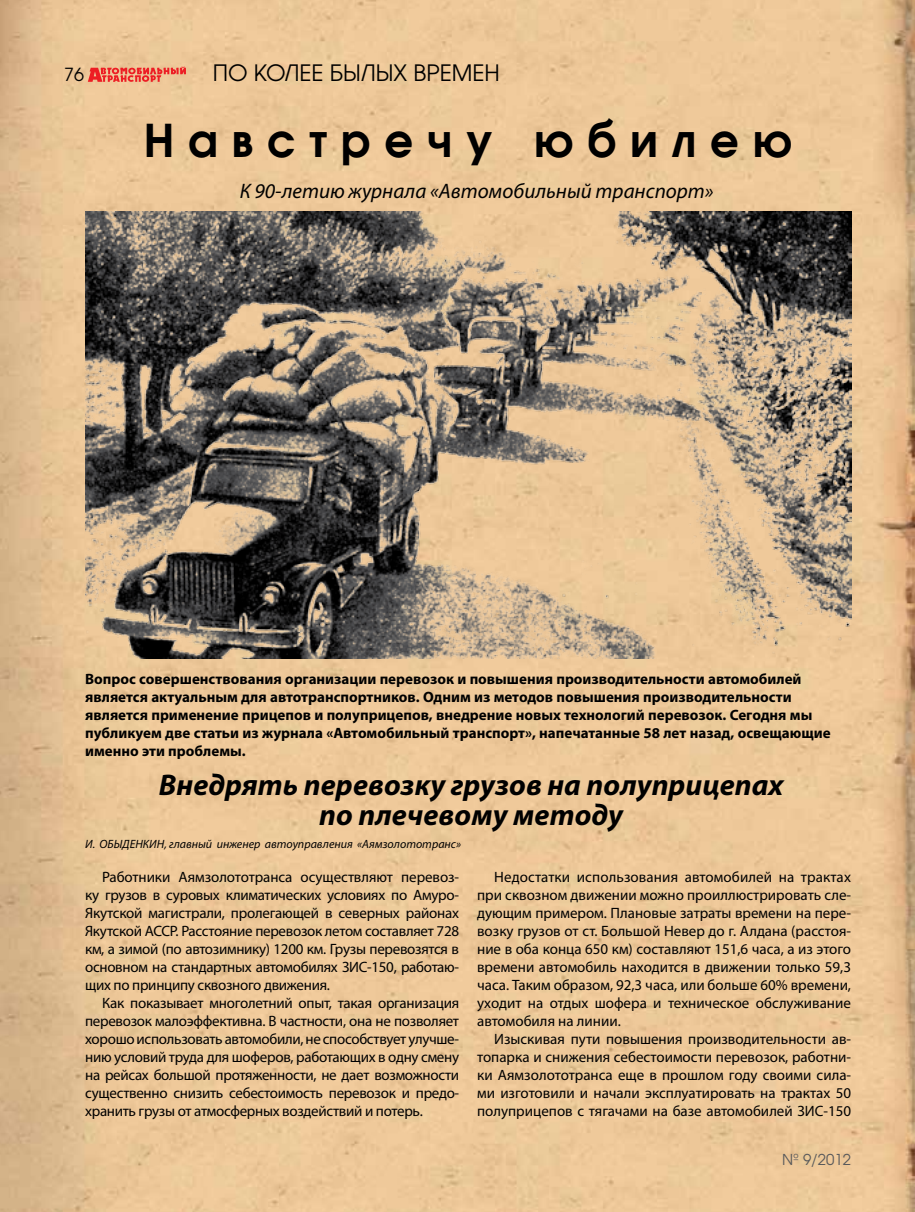
<style>
.page{position:relative;width:915px;height:1212px;background:#fff}
.page>*{position:absolute;margin:0;border:0;box-sizing:border-box;transform-origin:0 0}
.t1{font:700 45px "AG Avalanche C";color:#000}
.t2{font:italic 700 30px/30px "Myriad Pro";color:#000;text-align:center}
.t3{font:22.5px "AG Avalanche C";color:#000}
.t4{font:italic 21px "Myriad Pro";color:#000}
.t5{font:18px "AG Avalanche C";color:#000}
.t6{font:15px/18px "Myriad Pro";letter-spacing:-.015em;color:#000;text-align:justify}
.t7{font:700 15px/18px "Myriad Pro";color:#000}
.t8{font:15px "AG Avalanche C";color:#58595b}
.t9{font:italic 12px "Myriad Pro";color:#000}
</style>
<div class="page">
<img style="left:0;top:0;width:914px;height:1212px">
<img style="left:85px;top:212px;width:765px;height:446px">
<svg style="left:88px;top:66px;width:98px;height:16px;background:#ec7862"></svg>
<p class="t5" style="left:64px;top:63px;width:21px">76</p>
<h3 class="t3" style="left:213px;top:59px;width:288px">ПО КОЛЕЕ БЫЛЫХ ВРЕМЕН</h3>
<h1 class="t1" style="left:144px;top:111px;width:650px">Н а в с т р е ч у ю б и л е ю</h1>
<h3 class="t4" style="left:240px;top:178px;width:475px">К 90-летию журнала «Автомобильный транспорт»</h3>
<p class="t7" style="left:85px;top:669px;width:746px">Вопрос совершенствования организации перевозок и повышения производительности автомобилей является актуальным для автотранспортников. Одним из методов повышения производительности является применение прицепов и полуприцепов, внедрение новых технологий перевозок. Сегодня мы публикуем две статьи из журнала «Автомобильный транспорт», напечатанные 58 лет назад, освещающие именно эти проблемы.</p>
<h2 class="t2" style="left:159px;top:769px;width:625px">Внедрять перевозку грузов на полуприцепах по плечевому методу</h2>
<p class="t9" style="left:85px;top:837px;width:377px">И. ОБЫДЕНКИН, главный инженер автоуправления «Аямзолототранс»</p>
<p class="t6" style="left:85px;top:868px;width:375px;text-indent:17px">Работники Аямзолототранса осуществляют перевоз&shy;ку грузов в суровых климатических условиях по Амуро-Якутской магистрали, пролегающей в северных районах Якутской АССР. Расстояние перевозок летом составляет 728 км, а зимой (по автозимнику) 1200 км. Грузы перевозятся в основном на стандартных автомобилях ЗИС-150, работаю&shy;щих по принципу сквозного движения.</p>
<p class="t6" style="left:85px;top:994px;width:375px;text-indent:17px">Как показывает многолетний опыт, такая организация перевозок малоэффективна. В частности, она не позволяет хорошо использовать автомобили, не способствует улучше&shy;нию условий труда для шоферов, работающих в одну смену на рейсах большой протяженности, не дает возможности существенно снизить себестоимость перевозок и предо&shy;хранить грузы от атмосферных воздействий и потерь.</p>
<p class="t6" style="left:477px;top:868px;width:375px;text-indent:17px">Недостатки использования автомобилей на трактах при сквозном движении можно проиллюстрировать сле&shy;дующим примером. Плановые затраты времени на пере&shy;возку грузов от ст. Большой Невер до г. Алдана (расстоя&shy;ние в оба конца 650 км) составляют 151,6 часа, а из этого времени автомобиль находится в движении только 59,3 часа. Таким образом, 92,3 часа, или больше 60% времени, уходит на отдых шофера и техническое обслуживание автомобиля на линии.</p>
<p class="t6" style="left:477px;top:1030px;width:375px;text-indent:17px">Изыскивая пути повышения производительности ав&shy;топарка и снижения себестоимости перевозок, работни&shy;ки Аямзолототранса еще в прошлом году своими сила&shy;ми изготовили и начали эксплуатировать на трактах 50 полуприцепов с тягачами на базе автомобилей ЗИС-150</p>
<p class="t8" style="left:781px;top:1150px;width:70px">№ 9/2012</p>
</div>
